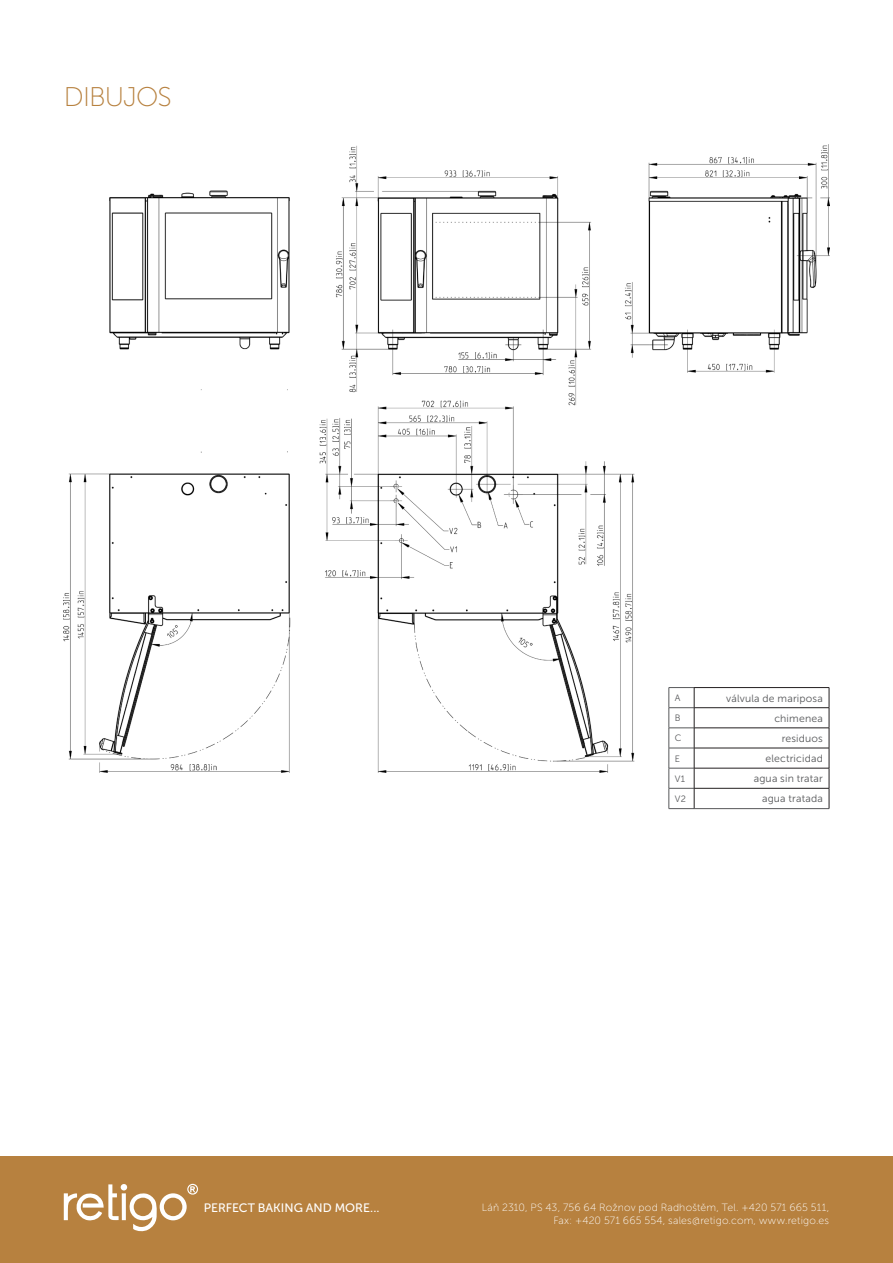
<style>
.page{position:relative;width:893px;height:1263px;background:#fff}
.page>*{position:absolute;margin:0;border:0;box-sizing:border-box;transform-origin:0 0}
.t1{font:27px "Museo Sans 100";letter-spacing:-.035em;color:#b7813f}
.t2{font:12.15px "Museo Sans 500";color:#fff}
.t3{font:10.5px/13.5px "Museo Sans 100";letter-spacing:.015em;color:#fff;text-align:right}
.Text{font:10.5px "Museo Sans 300";letter-spacing:.015em;color:#57585a}
.Text-2{font:9.15px "Museo Sans 300";color:#57585a}
</style>
<div class="page">
<div style="left:0;top:1157px;width:893px;height:106px;background:#b7813f"></div>
<svg style="left:64px;top:1184px;width:134px;height:48px"></svg>
<img style="left:64px;top:145px;width:765px;height:628px">
<hr style="left:694px;top:808px;width:135px;height:1px;background:#57585a">
<hr style="left:694px;top:687px;width:135px;height:1px;background:#231f20">
<hr style="left:694px;top:707px;width:135px;height:1px;background:#231f20">
<hr style="left:694px;top:728px;width:135px;height:1px;background:#231f20">
<hr style="left:694px;top:748px;width:135px;height:1px;background:#231f20">
<hr style="left:694px;top:768px;width:135px;height:1px;background:#231f20">
<hr style="left:694px;top:788px;width:135px;height:1px;background:#231f20">
<svg style="left:669px;top:687px;width:26px;height:122px"></svg>
<svg style="left:829px;top:688px;width:1px;height:120px"></svg>
<h2 class="t1" style="left:64px;top:82px;width:109px">DIBUJOS</h2>
<p class="Text-2" style="left:675px;top:693px;width:7px">A</p>
<p class="Text" style="left:726px;top:692px;width:98px">válvula de mariposa</p>
<p class="Text-2" style="left:675px;top:713px;width:7px">B</p>
<p class="Text" style="left:774px;top:712px;width:50px">chimenea</p>
<p class="Text-2" style="left:675px;top:733px;width:8px">C</p>
<p class="Text" style="left:782px;top:733px;width:43px">residuos</p>
<p class="Text-2" style="left:675px;top:753px;width:7px">E</p>
<p class="Text" style="left:765px;top:753px;width:59px">electricidad</p>
<p class="Text-2" style="left:675px;top:774px;width:12px">V1</p>
<p class="Text" style="left:754px;top:773px;width:71px">agua sin tratar</p>
<p class="Text-2" style="left:675px;top:794px;width:13px">V2</p>
<p class="Text" style="left:762px;top:793px;width:62px">agua tratada</p>
<p class="t2" style="left:204px;top:1201px;width:177px">PERFECT BAKING AND MORE...</p>
<p class="t3" style="left:482px;top:1201px;width:349px">Láň 2310, PS 43, 756 64 Rožnov pod Radhoštěm, Tel. +420 571 665 511,<br>Fax: +420 571 665 554, sales@retigo.com, www.retigo.es</p>
</div>
